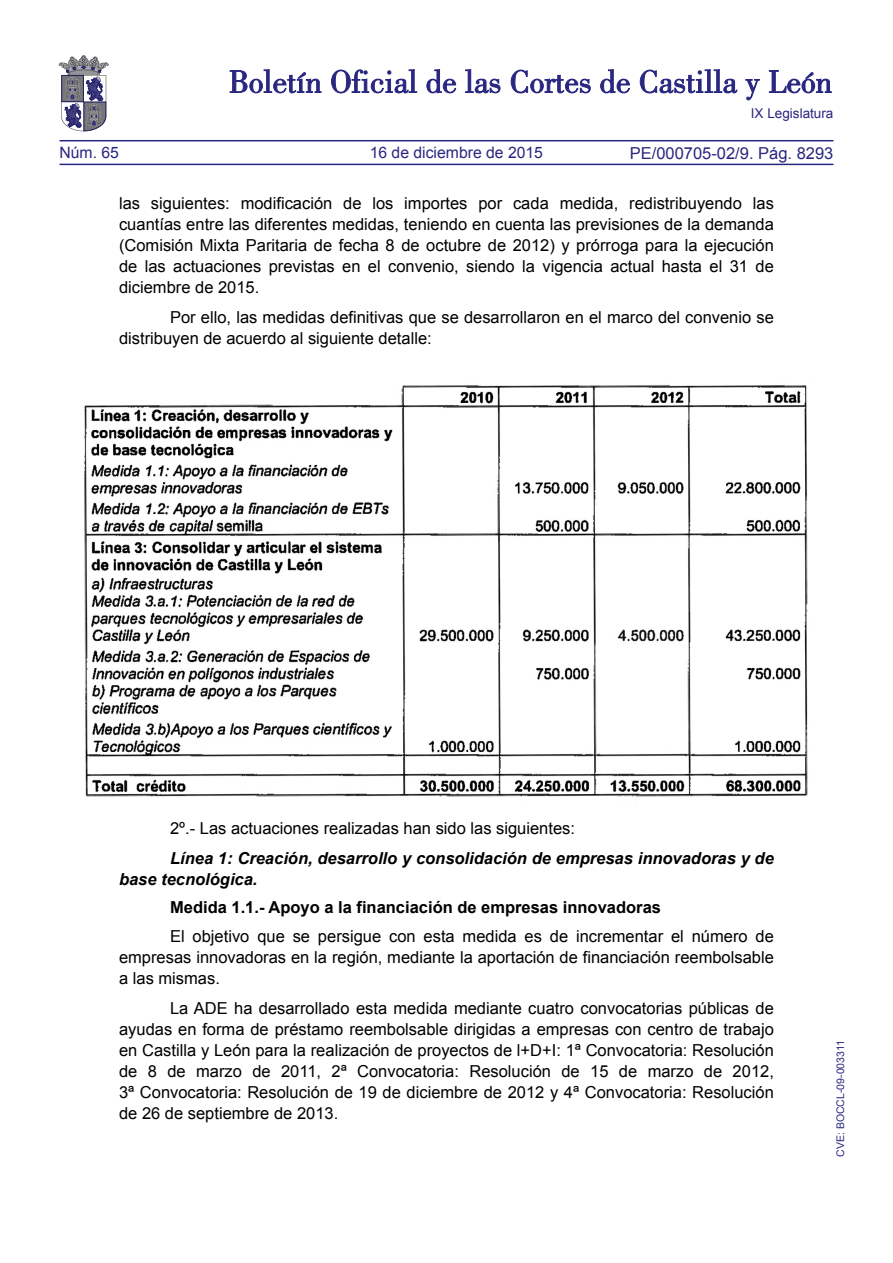
<style>
.page{position:relative;width:893px;height:1263px;background:#fff}
.page>*{position:absolute;margin:0;border:0;box-sizing:border-box;transform-origin:0 0}
.TEXTO_NORMAL{font:16.5px/21px "Arial";color:#000;text-align:justify}
.TEXTO_NORMAL-2{font:italic 700 16.5px/21px "Arial";color:#000}
.TEXTO_NORMAL-3{font:700 16.5px "Arial";color:#000}
.t1{font:16.5px "Arial";color:#292780}
.t2{font:15.75px "Arial";color:#292780}
.t3{font:13.5px "Arial";color:#292780}
.TEXTO_NORMAL-4{font:10.5px "Arial";color:#292780}
</style>
<div class="page">
<hr style="left:60px;top:164px;width:773px;height:1px;background:#292780">
<hr style="left:60px;top:140px;width:773px;height:1px;background:#292780">
<svg style="left:230px;top:69px;width:91px;height:24px"></svg>
<svg style="left:331px;top:69px;width:86px;height:24px"></svg>
<svg style="left:426px;top:69px;width:30px;height:24px"></svg>
<svg style="left:465px;top:69px;width:35px;height:24px"></svg>
<svg style="left:511px;top:70px;width:80px;height:23px"></svg>
<svg style="left:600px;top:69px;width:30px;height:24px"></svg>
<svg style="left:640px;top:69px;width:97px;height:24px"></svg>
<svg style="left:745px;top:79px;width:15px;height:21px"></svg>
<svg style="left:769px;top:70px;width:62px;height:23px"></svg>
<svg style="left:59px;top:55px;width:49px;height:76px"></svg>
<img style="left:84px;top:384px;width:724px;height:413px">
<p class="t3" style="left:751px;top:105px;width:84px">IX Legislatura</p>
<p class="t1" style="left:630px;top:142px;width:205px">PE/000705-02/9. Pág. 8293</p>
<p class="TEXTO_NORMAL" style="left:119px;top:193px;width:656px">las siguientes: modificación de los importes por cada medida, redistribuyendo las cuantías entre las diferentes medidas, teniendo en cuenta las previsiones de la demanda (Comisión Mixta Paritaria de fecha 8 de octubre de 2012) y prórroga para la ejecución de las actuaciones previstas en el convenio, siendo la vigencia actual hasta el 31 de diciembre de 2015.</p>
<p class="TEXTO_NORMAL" style="left:119px;top:306px;width:656px;text-indent:51px">Por ello, las medidas definitivas que se desarrollaron en el marco del convenio se distribuyen de acuerdo al siguiente detalle:</p>
<p class="t2" style="left:60px;top:142px;width:61px">Núm. 65</p>
<p class="t2" style="left:370px;top:142px;width:175px">16 de diciembre de 2015</p>
<p class="TEXTO_NORMAL" style="left:170px;top:818px;width:406px">2º.- Las actuaciones realizadas han sido las siguientes:</p>
<p class="TEXTO_NORMAL-2" style="left:119px;top:848px;width:656px;text-indent:51px">Línea 1: Creación, desarrollo y consolidación de empresas innovadoras y de base tecnológica.</p>
<p class="TEXTO_NORMAL-3" style="left:170px;top:896px;width:492px">Medida 1.1.- Apoyo a la financiación de empresas innovadoras</p>
<p class="TEXTO_NORMAL" style="left:119px;top:926px;width:656px;text-indent:51px">El objetivo que se persigue con esta medida es de incrementar el número de empresas innovadoras en la región, mediante la aportación de financiación reembolsable a las mismas.</p>
<p class="TEXTO_NORMAL" style="left:119px;top:998px;width:656px;text-indent:51px">La ADE ha desarrollado esta medida mediante cuatro convocatorias públicas de ayudas en forma de préstamo reembolsable dirigidas a empresas con centro de trabajo en Castilla y León para la realización de proyectos de l+D+I: 1ª Convocatoria: Resolución de 8 de marzo de 2011, 2ª Convocatoria: Resolución de 15 de marzo de 2012, 3ª Convocatoria: Resolución de 19 de diciembre de 2012 y 4ª Convocatoria: Resolución de 26 de septiembre de 2013.</p>
<p class="TEXTO_NORMAL-4" style="left:834px;top:1157px;width:118px;rotate:-90deg">CVE: BOCCL-09-003311</p>
</div>
